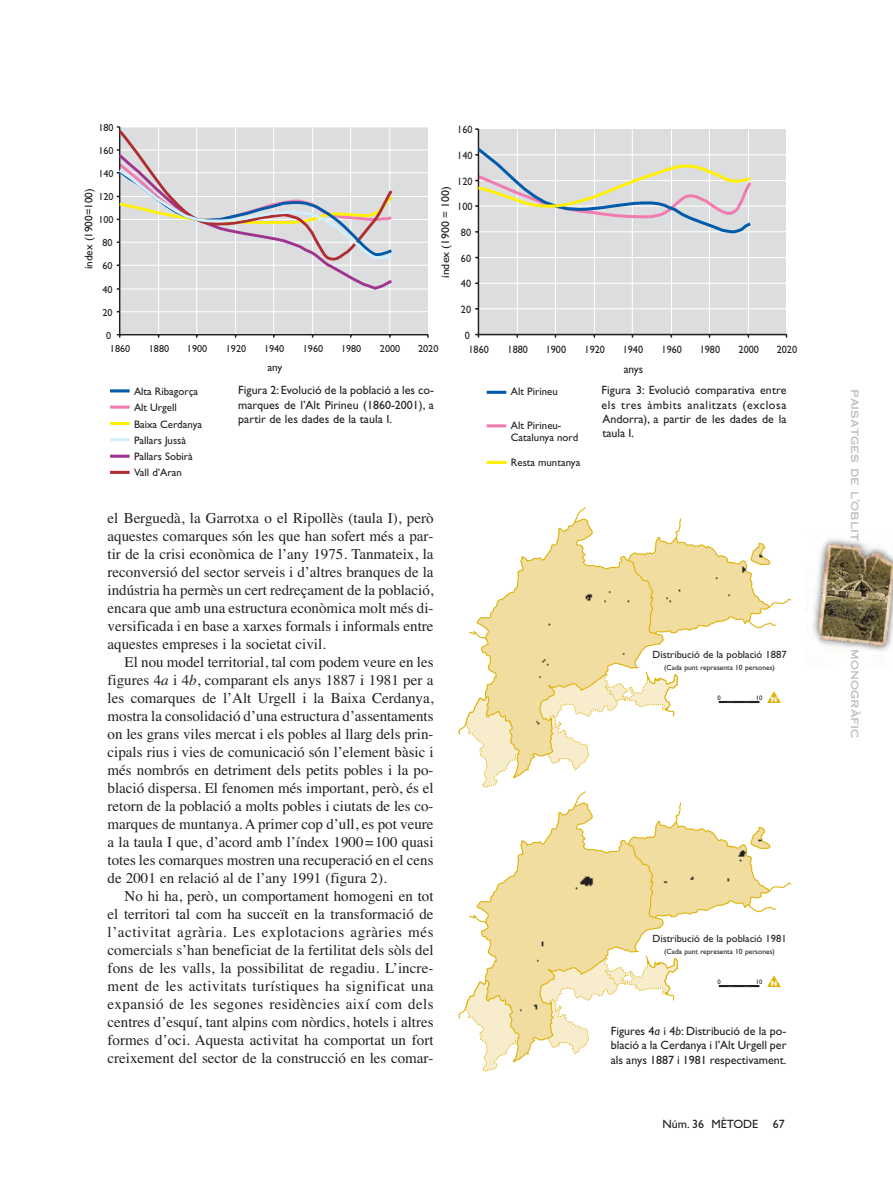
<style>
.page{position:relative;width:893px;height:1191px;background:#fff}
.page>*{position:absolute;margin:0;border:0;box-sizing:border-box;transform-origin:0 0}
.t1{font:15px/18px "Times";color:#231f20;text-align:justify}
.t2{font:12px/14.2px "Gill Sans";color:#231f20;text-align:justify}
.t3{font:12px "Copperplate Thirty One AB";color:#bcbdc0}
.t4{font:11.85px "Gill Sans";color:#231f20;scale:.95 1}
.t5{font:11.25px "Gill Sans";color:#231f20}
.t6{font:11.25px "Gill Sans";color:#231f20;scale:1.05 1}
.t7{font:10.8px/16.4px "Gill Sans";color:#231f20}
.t8{font:10.8px "Gill Sans";color:#231f20;scale:.95 1}
.t9{font:10.5px "Gill Sans";color:#231f20}
.t10{font:10.2px "Gill Sans";color:#231f20}
.t11{font:7.5px "Gill Sans";color:#231f20}
.t12{font:6.45px "Gill Sans";color:#231f20}
.s1{font-style:italic}
.s2{font-weight:700;font-size:7.65px;color:#fff}
</style>
<div class="page">
<img style="left:812px;top:538px;width:81px;height:113px">
<div style="left:478px;top:129px;width:309px;height:205px;background:#dcdddf"></div>
<hr style="left:478px;top:308px;width:308px;height:1px;background:#fff">
<hr style="left:478px;top:283px;width:308px;height:1px;background:#fff">
<hr style="left:478px;top:257px;width:308px;height:1px;background:#fff">
<hr style="left:478px;top:231px;width:308px;height:1px;background:#fff">
<hr style="left:478px;top:205px;width:308px;height:2px;background:#fff">
<hr style="left:478px;top:180px;width:308px;height:1px;background:#fff">
<hr style="left:478px;top:154px;width:308px;height:1px;background:#fff">
<hr style="left:517px;top:129px;width:1px;height:205px;background:#fff">
<hr style="left:555px;top:129px;width:1px;height:205px;background:#fff">
<hr style="left:594px;top:129px;width:1px;height:205px;background:#fff">
<hr style="left:632px;top:129px;width:1px;height:205px;background:#fff">
<hr style="left:671px;top:129px;width:1px;height:205px;background:#fff">
<hr style="left:709px;top:129px;width:1px;height:205px;background:#fff">
<hr style="left:748px;top:129px;width:1px;height:205px;background:#fff">
<hr style="left:786px;top:129px;width:1px;height:205px;background:#fff">
<hr style="left:478px;top:129px;width:1px;height:205px;background:#231f20">
<hr style="left:478px;top:334px;width:308px;height:1px;background:#231f20">
<svg style="left:475px;top:145px;width:279px;height:89px"></svg>
<div style="left:120px;top:127px;width:308px;height:208px;background:#dcdddf"></div>
<hr style="left:158px;top:127px;width:1px;height:208px;background:#fff">
<hr style="left:196px;top:127px;width:1px;height:208px;background:#fff">
<hr style="left:235px;top:127px;width:1px;height:208px;background:#fff">
<hr style="left:273px;top:127px;width:1px;height:208px;background:#fff">
<hr style="left:312px;top:127px;width:1px;height:208px;background:#fff">
<hr style="left:350px;top:127px;width:1px;height:208px;background:#fff">
<hr style="left:389px;top:127px;width:1px;height:208px;background:#fff">
<hr style="left:120px;top:311px;width:308px;height:1px;background:#fff">
<hr style="left:120px;top:288px;width:308px;height:1px;background:#fff">
<hr style="left:120px;top:265px;width:308px;height:1px;background:#fff">
<hr style="left:120px;top:242px;width:308px;height:1px;background:#fff">
<hr style="left:120px;top:219px;width:308px;height:1px;background:#fff">
<hr style="left:120px;top:196px;width:308px;height:1px;background:#fff">
<hr style="left:120px;top:172px;width:308px;height:1px;background:#fff">
<hr style="left:120px;top:149px;width:308px;height:1px;background:#fff">
<hr style="left:120px;top:127px;width:308px;height:1px;background:#fff">
<hr style="left:119px;top:127px;width:1px;height:208px;background:#231f20">
<hr style="left:120px;top:334px;width:308px;height:1px;background:#231f20">
<svg style="left:116px;top:126px;width:279px;height:166px"></svg>
<hr style="left:110px;top:389px;width:20px;height:3px;background:#015aaa">
<hr style="left:110px;top:405px;width:20px;height:3px;background:#f17cb0">
<hr style="left:110px;top:422px;width:20px;height:3px;background:#fff101">
<hr style="left:110px;top:438px;width:20px;height:3px;background:#d4effb">
<svg style="left:110px;top:454px;width:20px;height:4px"></svg>
<hr style="left:110px;top:471px;width:20px;height:3px;background:#af2e33">
<hr style="left:487px;top:391px;width:19px;height:3px;background:#015aaa">
<svg style="left:482px;top:782px;width:16px;height:6px"></svg>
<svg style="left:558px;top:518px;width:35px;height:13px"></svg>
<img style="left:469px;top:531px;width:323px;height:251px">
<svg style="left:482px;top:1064px;width:16px;height:8px"></svg>
<svg style="left:558px;top:802px;width:35px;height:13px"></svg>
<img style="left:470px;top:815px;width:322px;height:249px">
<div style="left:719px;top:985px;width:40px;height:2px;border:1px solid #231f20"></div>
<svg style="left:767px;top:975px;width:14px;height:12px"></svg>
<hr style="left:487px;top:424px;width:19px;height:3px;background:#f17cb0">
<hr style="left:487px;top:461px;width:19px;height:3px;background:#fff101">
<p class="t10" style="left:98px;top:124px;width:17px">180</p>
<p class="t10" style="left:98px;top:147px;width:17px">160</p>
<p class="t10" style="left:98px;top:170px;width:17px">140</p>
<p class="t5" style="left:85px;top:269px;width:82px;rotate:-90deg">índex (1900=100)</p>
<p class="t10" style="left:98px;top:193px;width:17px">120</p>
<p class="t10" style="left:98px;top:216px;width:17px">100</p>
<p class="t10" style="left:102px;top:239px;width:12px">80</p>
<p class="t10" style="left:102px;top:262px;width:12px">60</p>
<p class="t10" style="left:102px;top:286px;width:12px">40</p>
<p class="t10" style="left:102px;top:309px;width:12px">20</p>
<p class="t10" style="left:106px;top:331px;width:7px">0</p>
<p class="t8" style="left:457px;top:126px;width:18px">160</p>
<p class="t8" style="left:457px;top:151px;width:18px">140</p>
<p class="t8" style="left:457px;top:177px;width:18px">120</p>
<p class="t6" style="left:441px;top:278px;width:89px;rotate:-90deg">índex (1900 = 100)</p>
<p class="t8" style="left:457px;top:203px;width:18px">100</p>
<p class="t8" style="left:461px;top:228px;width:12px">80</p>
<p class="t8" style="left:461px;top:254px;width:12px">60</p>
<p class="t8" style="left:461px;top:280px;width:12px">40</p>
<p class="t8" style="left:461px;top:306px;width:12px">20</p>
<p class="t8" style="left:465px;top:331px;width:7px">0</p>
<p class="t10" style="left:110px;top:345px;width:22px">1860</p>
<p class="t10" style="left:149px;top:345px;width:22px">1880</p>
<p class="t10" style="left:187px;top:345px;width:22px">1900</p>
<p class="t10" style="left:226px;top:345px;width:22px">1920</p>
<p class="t10" style="left:264px;top:345px;width:22px">1940</p>
<p class="t10" style="left:303px;top:345px;width:22px">1960</p>
<p class="t10" style="left:341px;top:345px;width:22px">1980</p>
<p class="t10" style="left:380px;top:345px;width:22px">2000</p>
<p class="t10" style="left:418px;top:345px;width:22px">2020</p>
<p class="t5" style="left:267px;top:363px;width:17px">any</p>
<p class="t8" style="left:468px;top:345px;width:23px">1860</p>
<p class="t8" style="left:508px;top:345px;width:23px">1880</p>
<p class="t8" style="left:546px;top:345px;width:23px">1900</p>
<p class="t8" style="left:585px;top:345px;width:23px">1920</p>
<p class="t8" style="left:623px;top:345px;width:23px">1940</p>
<p class="t8" style="left:662px;top:345px;width:23px">1960</p>
<p class="t8" style="left:700px;top:345px;width:23px">1980</p>
<p class="t8" style="left:739px;top:345px;width:23px">2000</p>
<p class="t8" style="left:777px;top:345px;width:23px">2020</p>
<p class="t4" style="left:624px;top:365px;width:22px">anys</p>
<p class="t2" style="left:238px;top:384px;width:197px">Figura 2: Evolució de la població a les co&shy;marques de l’Alt Pirineu (1860-2001), a partir de les dades de la taula I.</p>
<p class="t2" style="left:601px;top:384px;width:187px">Figura 3: Evolució comparativa entre els tres àmbits analitzats (exclosa Andorra), a partir de les dades de la taula I.</p>
<p class="t7" style="left:134px;top:384px;width:70px">Alta Ribagorça<br>Alt Urgell<br>Baixa Cerdanya<br>Pallars Jussà<br>Pallars Sobirà<br>Vall d’Aran</p>
<p class="t7" style="left:511px;top:385px;width:49px">Alt Pirineu</p>
<p class="t7" style="left:511px;top:420px;width:69px;line-height:12.3px">Alt Pirineu-<br>Catalunya nord</p>
<p class="t7" style="left:511px;top:455px;width:71px">Resta muntanya</p>
<p class="t1" style="left:108px;top:510px;width:327px">el Berguedà, la Garrotxa o el Ripollès (taula I), però aquestes comarques són les que han sofert més a par&shy;tir de la crisi econòmica de l’any 1975. Tanmateix, la reconversió del sector serveis i d’altres branques de la indústria ha permès un cert redreçament de la població, encara que amb una estructura econòmica molt més di&shy;versificada i en base a xarxes formals i informals entre aquestes empreses i la societat civil.</p>
<p class="t1" style="left:108px;top:654px;width:327px;text-indent:17px">El nou model territorial, tal com podem veure en les figures 4<span class="s1">a</span> i 4<span class="s1">b</span>, comparant els anys 1887 i 1981 per a les comarques de l’Alt Urgell i la Baixa Cerdanya, mostra la consolidació d’una estructura d’assentaments on les grans viles mercat i els pobles al llarg dels prin&shy;cipals rius i vies de comunicació són l’element bàsic i més nombrós en detriment dels petits pobles i la po&shy;blació dispersa. El fenomen més important, però, és el retorn de la població a molts pobles i ciutats de les co&shy;marques de muntanya. A primer cop d’ull, es pot veure a la taula I que, d’acord amb l’índex 1900=100 quasi totes les comarques mostren una recuperació en el cens de 2001 en relació al de l’any 1991 (figura 2).</p>
<p class="t1" style="left:108px;top:888px;width:327px;text-indent:17px">No hi ha, però, un comportament homogeni en tot el territori tal com ha succeït en la transformació de l’activitat agrària. Les explotacions agràries més comercials s’han beneficiat de la fertilitat dels sòls del fons de les valls, la possibilitat de regadiu. L’incre&shy;ment de les activitats turístiques ha significat una expansió de les segones residències així com dels centres d’esquí, tant alpins com nòrdics, hotels i altres formes d’oci. Aquesta activitat ha comportat un fort creixement del sector de la construcció en les comar-</p>
<p class="t9" style="left:652px;top:651px;width:136px">Distribució de la població 1887</p>
<p class="t11" style="left:664px;top:664px;width:112px">(Cada punt representa 10 persones)</p>
<p class="t12" style="left:717px;top:695px;width:5px">0</p>
<p class="t12" style="left:756px;top:695px;width:23px">10 <span class="s2">N</span></p>
<p class="t9" style="left:652px;top:935px;width:136px">Distribució de la població 1981</p>
<p class="t11" style="left:664px;top:948px;width:112px">(Cada punt representa 10 persones)</p>
<p class="t12" style="left:717px;top:979px;width:5px">0</p>
<p class="t12" style="left:756px;top:979px;width:23px">10 <span class="s2">N</span></p>
<p class="t2" style="left:611px;top:1025px;width:177px">Figures 4<span class="s1">a</span> i 4<span class="s1">b</span>: Distribució de la po&shy;blació a la Cerdanya i l’Alt Urgell per als anys 1887 i 1981 respectivament.</p>
<p class="t2" style="left:662px;top:1118px;width:124px">Núm. 36 MÈTODE 67</p>
<p class="t3" style="left:862px;top:389px;width:153px;rotate:90deg">paisatges de l’oblit</p>
<p class="t3" style="left:862px;top:649px;width:91px;rotate:90deg">monogràfic</p>
</div>
